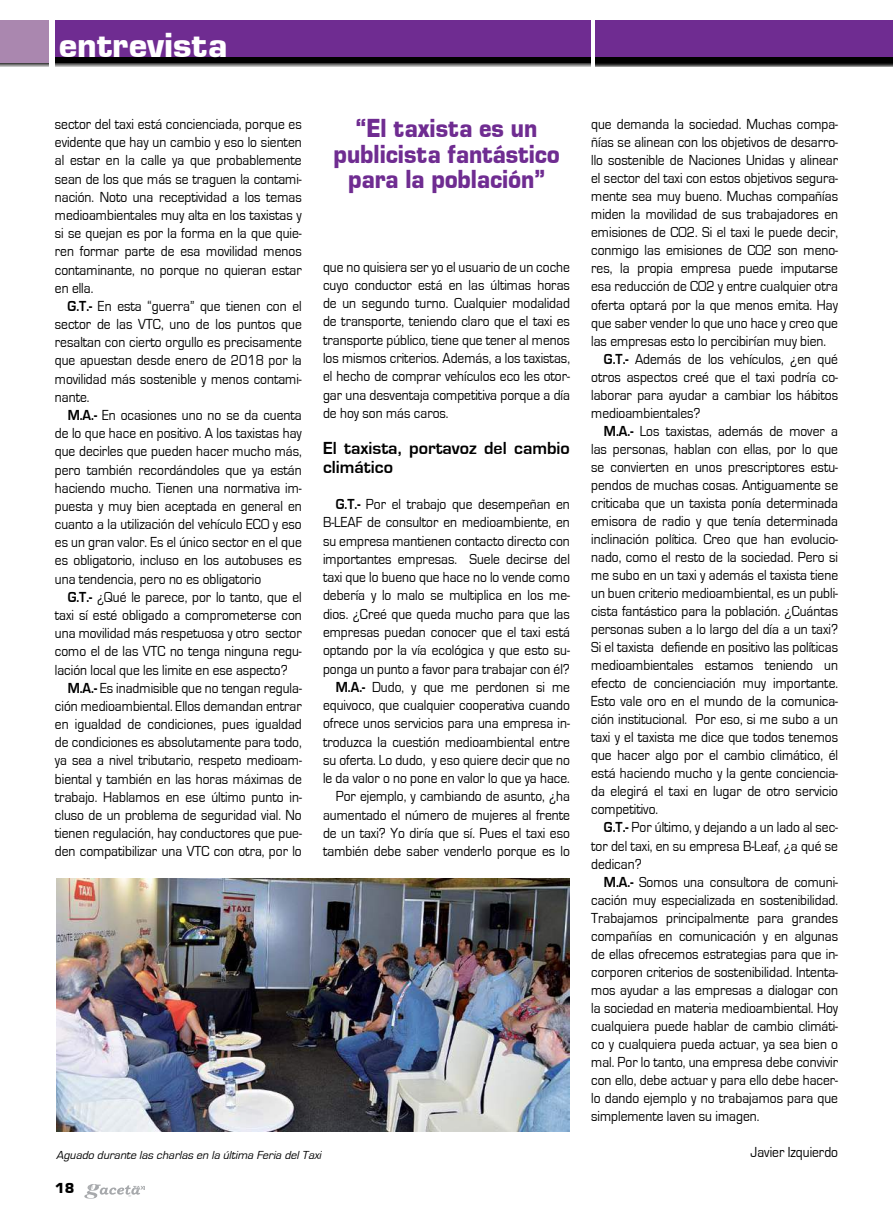
<style>
.page{position:relative;width:893px;height:1212px;background:#fff}
.page>*{position:absolute;margin:0;border:0;box-sizing:border-box;transform-origin:0 0}
.t1{font:36px "Eurostile Black DTC";color:#fff}
.t2{font:27px/25.5px "Eurostile Black DTC";color:#6f2c91;text-align:center;scale:.9 1}
.t3{font:700 18px/18.3px "Eurostile";color:#000}
.t4{font:15px/18.3px "Eurostile";color:#000;text-align:justify;scale:.9 1}
.t5{font:15px "Eurostile Black DTC";color:#000}
.t6{font:italic 12px "Eurostile";color:#000}
.s1{font-weight:700}
</style>
<div class="page">
<img style="left:56px;top:878px;width:514px;height:253px">
<svg style="left:55px;top:63px;width:535px;height:4px;background:#848484"></svg>
<svg style="left:595px;top:63px;width:298px;height:4px"></svg>
<div style="left:55px;top:21px;width:535px;height:37px;background:#6f2c91"></div>
<svg style="left:0;top:63px;width:49px;height:4px"></svg>
<div style="left:0;top:21px;width:49px;height:42px;background:#aa87af"></div>
<div style="left:595px;top:21px;width:298px;height:38px;background:#6f2c91"></div>
<div style="left:595px;top:57px;width:298px;height:6px;background:#000"></div>
<div style="left:55px;top:57px;width:535px;height:6px;background:#000"></div>
<svg style="left:84px;top:1184px;width:60px;height:15px"></svg>
<h1 class="t1" style="left:59px;top:25px;width:170px">entrevista</h1>
<p class="t4" style="left:55px;top:115px;width:276px">sector del taxi está concienciada, porque es evidente que hay un cambio y eso lo sienten al estar en la calle ya que probablemente sean de los que más se traguen la contami&shy;nación. Noto una receptividad a los temas medioambientales muy alta en los taxistas y si se quejan es por la forma en la que quie&shy;ren formar parte de esa movilidad menos contaminante, no porque no quieran estar en ella.</p>
<p class="t4" style="left:55px;top:297px;width:276px;text-indent:13px"><span class="s1">G.T.-</span> En esta “guerra” que tienen con el sector de las VTC, uno de los puntos que resaltan con cierto orgullo es precisamente que apuestan desde enero de 2018 por la movilidad más sostenible y menos contami&shy;nante.</p>
<p class="t4" style="left:55px;top:406px;width:276px;text-indent:13px"><span class="s1">M.A.-</span> En ocasiones uno no se da cuenta de lo que hace en positivo. A los taxistas hay que decirles que pueden hacer mucho más, pero también recordándoles que ya están haciendo mucho. Tienen una normativa im&shy;puesta y muy bien aceptada en general en cuanto a la utilización del vehículo ECO y eso es un gran valor. Es el único sector en el que es obligatorio, incluso en los autobuses es una tendencia, pero no es obligatorio</p>
<p class="t4" style="left:68px;top:588px;width:262px"><span class="s1">G.T.-</span> ¿Qué le parece, por lo tanto, que el</p>
<p class="t4" style="left:55px;top:606px;width:276px">taxi sí esté obligado a comprometerse con</p>
<p class="t4" style="left:55px;top:624px;width:276px">una movilidad más respetuosa y otro sector</p>
<p class="t4" style="left:55px;top:642px;width:276px">como el de las VTC no tenga ninguna regu-</p>
<p class="t4" style="left:55px;top:661px;width:260px">lación local que les limite en ese aspecto?</p>
<p class="t4" style="left:68px;top:679px;width:262px"><span class="s1">M.A.-</span> Es inadmisible que no tengan regula-</p>
<p class="t4" style="left:55px;top:697px;width:276px">ción medioambiental. Ellos demandan entrar</p>
<p class="t4" style="left:55px;top:715px;width:276px">en igualdad de condiciones, pues igualdad</p>
<p class="t4" style="left:55px;top:733px;width:276px">de condiciones es absolutamente para todo,</p>
<p class="t4" style="left:55px;top:752px;width:276px">ya sea a nivel tributario, respeto medioam-</p>
<p class="t4" style="left:55px;top:770px;width:276px">biental y también en las horas máximas de</p>
<p class="t4" style="left:55px;top:788px;width:276px">trabajo. Hablamos en ese último punto in-</p>
<p class="t4" style="left:55px;top:806px;width:276px">cluso de un problema de seguridad vial. No</p>
<p class="t4" style="left:55px;top:824px;width:276px">tienen regulación, hay conductores que pue-</p>
<p class="t4" style="left:55px;top:842px;width:276px">den compatibilizar una VTC con otra, por lo</p>
<h2 class="t2" style="left:333px;top:116px;width:253px">“El taxista es un publicista fantástico para la población”</h2>
<p class="t4" style="left:323px;top:258px;width:276px">que no quisiera ser yo el usuario de un coche cuyo conductor está en las últimas horas de un segundo turno. Cualquier modalidad de transporte, teniendo claro que el taxi es transporte público, tiene que tener al menos los mismos criterios. Además, a los taxistas, el hecho de comprar vehículos eco les otor&shy;gar una desventaja competitiva porque a día de hoy son más caros.</p>
<p class="t3" style="left:323px;top:439px;width:248px">El taxista, portavoz del cambio climático</p>
<p class="t4" style="left:323px;top:495px;width:276px;text-align:right"><span class="s1">G.T.-</span> Por el trabajo que desempeñan en B-LEAF de consultor en medioambiente, en su empresa mantienen contacto directo con importantes empresas. Suele decirse del taxi que lo bueno que hace no lo vende como debería y lo malo se multiplica en los me&shy;dios. ¿Creé que queda mucho para que las empresas puedan conocer que el taxi está optando por la vía ecológica y que esto su&shy;ponga un punto a favor para trabajar con él?<br><span class="s1">M.A.-</span> Dudo, y que me perdonen si me equivoco, que cualquier cooperativa cuando ofrece unos servicios para una empresa in&shy;troduzca la cuestión medioambiental entre su oferta. Lo dudo, y eso quiere decir que no le da valor o no pone en valor lo que ya hace.<br>Por ejemplo, y cambiando de asunto, ¿ha aumentado el número de mujeres al frente de un taxi? Yo diría que sí. Pues el taxi eso también debe saber venderlo porque es lo</p>
<p class="t6" style="left:56px;top:1149px;width:269px">Aguado durante las charlas en la última Feria delTaxi</p>
<p class="t5" style="left:55px;top:1180px;width:21px">18</p>
<p class="t4" style="left:591px;top:115px;width:276px">que demanda la sociedad. Muchas compa-</p>
<p class="t4" style="left:591px;top:133px;width:276px">ñías se alinean con los objetivos de desarro-</p>
<p class="t4" style="left:591px;top:151px;width:276px">llo sostenible de Naciones Unidas y alinear</p>
<p class="t4" style="left:591px;top:169px;width:276px">el sector del taxi con estos objetivos segura-</p>
<p class="t4" style="left:591px;top:188px;width:276px">mente sea muy bueno. Muchas compañías</p>
<p class="t4" style="left:591px;top:206px;width:276px">miden la movilidad de sus trabajadores en</p>
<p class="t4" style="left:591px;top:224px;width:276px">emisiones de CO2. Si el taxi le puede decir,</p>
<p class="t4" style="left:591px;top:242px;width:276px">conmigo las emisiones de CO2 son meno-</p>
<p class="t4" style="left:591px;top:260px;width:276px">res, la propia empresa puede imputarse</p>
<p class="t4" style="left:591px;top:278px;width:276px">esa reducción de CO2 y entre cualquier otra</p>
<p class="t4" style="left:591px;top:296px;width:276px">oferta optará por la que menos emita. Hay</p>
<p class="t4" style="left:591px;top:314px;width:276px">que saber vender lo que uno hace y creo que</p>
<p class="t4" style="left:591px;top:332px;width:262px">las empresas esto lo percibirían muy bien.</p>
<p class="t4" style="left:604px;top:350px;width:262px"><span class="s1">G.T.-</span> Además de los vehículos, ¿en qué</p>
<p class="t4" style="left:591px;top:368px;width:276px">otros aspectos creé que el taxi podría co-</p>
<p class="t4" style="left:591px;top:386px;width:276px">laborar para ayudar a cambiar los hábitos</p>
<p class="t4" style="left:591px;top:404px;width:123px">medioambientales?</p>
<p class="t4" style="left:604px;top:422px;width:262px"><span class="s1">M.A.-</span> Los taxistas, además de mover a</p>
<p class="t4" style="left:591px;top:440px;width:276px">las personas, hablan con ellas, por lo que</p>
<p class="t4" style="left:591px;top:458px;width:276px">se convierten en unos prescriptores estu-</p>
<p class="t4" style="left:591px;top:476px;width:276px">pendos de muchas cosas. Antiguamente se</p>
<p class="t4" style="left:591px;top:494px;width:276px">criticaba que un taxista ponía determinada</p>
<p class="t4" style="left:591px;top:512px;width:276px">emisora de radio y que tenía determinada</p>
<p class="t4" style="left:591px;top:530px;width:276px">inclinación política. Creo que han evolucio-</p>
<p class="t4" style="left:591px;top:548px;width:276px">nado, como el resto de la sociedad. Pero si</p>
<p class="t4" style="left:591px;top:566px;width:276px">me subo en un taxi y además el taxista tiene</p>
<p class="t4" style="left:591px;top:584px;width:276px">un buen criterio medioambiental, es un publi-</p>
<p class="t4" style="left:591px;top:602px;width:276px">cista fantástico para la población. ¿Cuántas</p>
<p class="t4" style="left:591px;top:620px;width:276px">personas suben a lo largo del día a un taxi?</p>
<p class="t4" style="left:591px;top:638px;width:276px">Si el taxista defiende en positivo las políticas</p>
<p class="t4" style="left:591px;top:656px;width:276px">medioambientales estamos teniendo un</p>
<p class="t4" style="left:591px;top:674px;width:276px">efecto de concienciación muy importante.</p>
<p class="t4" style="left:591px;top:692px;width:276px">Esto vale oro en el mundo de la comunica-</p>
<p class="t4" style="left:591px;top:710px;width:276px">ción institucional. Por eso, si me subo a un</p>
<p class="t4" style="left:591px;top:728px;width:276px">taxi y el taxista me dice que todos tenemos</p>
<p class="t4" style="left:591px;top:746px;width:276px">que hacer algo por el cambio climático, él</p>
<p class="t4" style="left:591px;top:764px;width:276px">está haciendo mucho y la gente conciencia-</p>
<p class="t4" style="left:591px;top:783px;width:276px">da elegirá el taxi en lugar de otro servicio</p>
<p class="t4" style="left:591px;top:801px;width:76px">competitivo.</p>
<p class="t4" style="left:604px;top:819px;width:262px"><span class="s1">G.T.-</span> Por último, y dejando a un lado al sec-</p>
<p class="t4" style="left:591px;top:837px;width:276px">tor del taxi, en su empresa B-Leaf, ¿a qué se</p>
<p class="t4" style="left:591px;top:855px;width:58px">dedican?</p>
<p class="t4" style="left:604px;top:873px;width:262px"><span class="s1">M.A.-</span> Somos una consultora de comuni-</p>
<p class="t4" style="left:591px;top:891px;width:276px">cación muy especializada en sostenibilidad.</p>
<p class="t4" style="left:591px;top:909px;width:276px">Trabajamos principalmente para grandes</p>
<p class="t4" style="left:591px;top:927px;width:276px">compañías en comunicación y en algunas</p>
<p class="t4" style="left:591px;top:945px;width:276px">de ellas ofrecemos estrategias para que in-</p>
<p class="t4" style="left:591px;top:963px;width:276px">corporen criterios de sostenibilidad. Intenta-</p>
<p class="t4" style="left:591px;top:981px;width:276px">mos ayudar a las empresas a dialogar con</p>
<p class="t4" style="left:591px;top:999px;width:276px">la sociedad en materia medioambiental. Hoy</p>
<p class="t4" style="left:591px;top:1017px;width:276px">cualquiera puede hablar de cambio climáti-</p>
<p class="t4" style="left:591px;top:1035px;width:276px">co y cualquiera pueda actuar, ya sea bien o</p>
<p class="t4" style="left:591px;top:1053px;width:276px">mal. Por lo tanto, una empresa debe convivir</p>
<p class="t4" style="left:591px;top:1071px;width:276px">con ello, debe actuar y para ello debe hacer-</p>
<p class="t4" style="left:591px;top:1089px;width:276px">lo dando ejemplo y no trabajamos para que</p>
<p class="t4" style="left:591px;top:1107px;width:188px">simplemente laven su imagen.</p>
<p class="t4" style="left:751px;top:1143px;width:99px">Javier Izquierdo</p>
</div>
